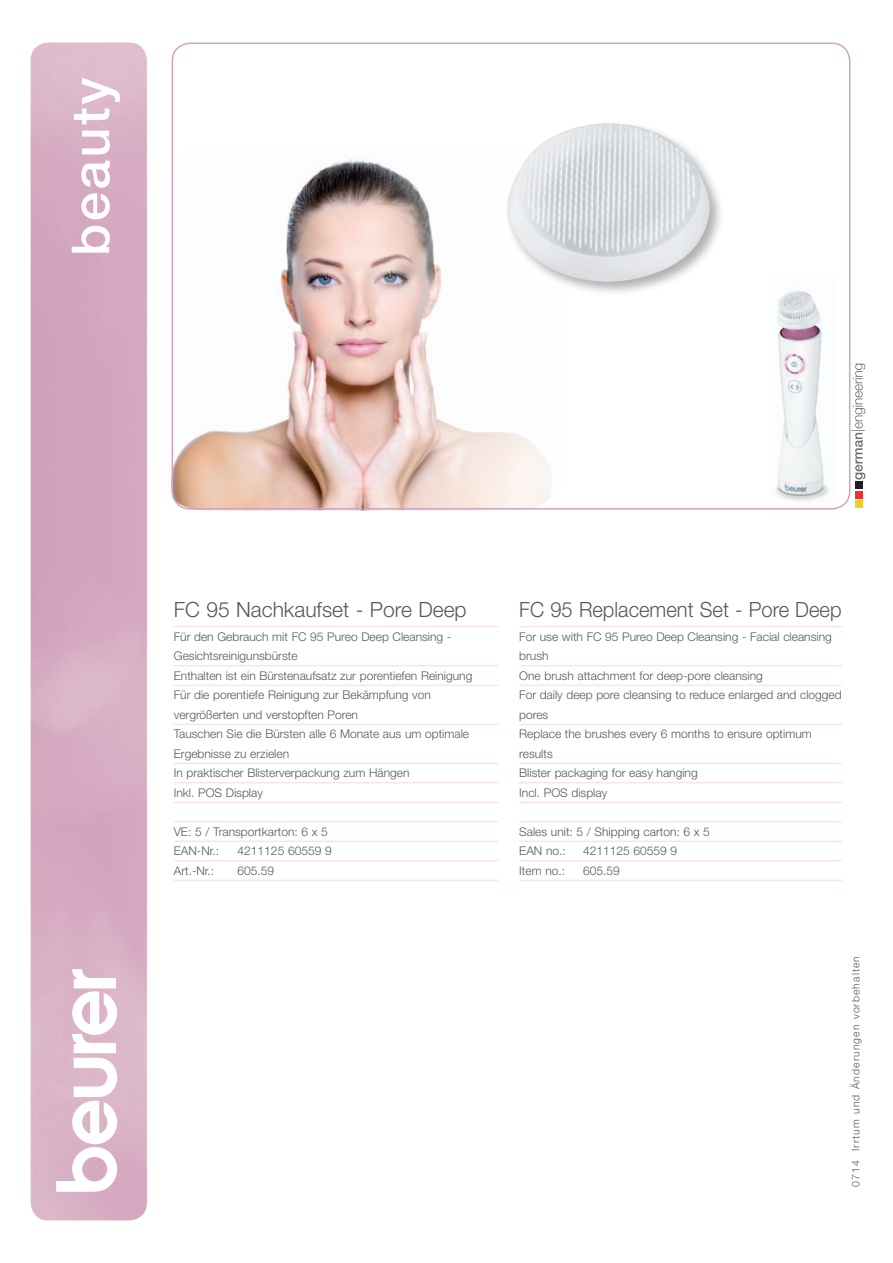
<style>
.page{position:relative;width:893px;height:1263px;background:#fff}
.page>*{position:absolute;margin:0;border:0;box-sizing:border-box;transform-origin:0 0}
.t1{font:500 52.5px "Helvetica Neue LT Pro";letter-spacing:.05em;color:#fff}
.t2{font:300 21px "Helvetica Neue LT Pro";color:#57585a;scale:.96 1}
.t3{font:300 21px "Helvetica Neue LT Pro";color:#57585a}
.t4{font:300 13.65px "Helvetica Neue LT Pro";color:#6c6d70}
.t5{font:300 12px/19.5px "Helvetica Neue LT Pro";color:#57585a}
.t6{font:300 10.5px "Helvetica Neue LT Pro";letter-spacing:.1em;color:#57585a}
</style>
<div class="page">
<img style="left:775px;top:290px;width:54px;height:211px">
<svg style="left:787px;top:291px;width:13px;height:3px"></svg>
<img style="left:170px;top:148px;width:381px;height:362px">
<svg style="left:56px;top:969px;width:61px;height:223px"></svg>
<hr style="left:174px;top:626px;width:324px;height:1px;background:#fbd8db">
<hr style="left:174px;top:665px;width:324px;height:1px;background:#fbd8db">
<hr style="left:174px;top:685px;width:324px;height:1px;background:#fbd8db">
<hr style="left:174px;top:724px;width:324px;height:1px;background:#fbd8db">
<hr style="left:174px;top:763px;width:324px;height:1px;background:#fbd8db">
<hr style="left:174px;top:782px;width:324px;height:1px;background:#fbd8db">
<hr style="left:174px;top:802px;width:324px;height:1px;background:#fbd8db">
<hr style="left:174px;top:821px;width:324px;height:1px;background:#fbd8db">
<hr style="left:174px;top:841px;width:324px;height:1px;background:#fbd8db">
<hr style="left:174px;top:860px;width:324px;height:1px;background:#fbd8db">
<hr style="left:174px;top:880px;width:324px;height:1px;background:#fbd8db">
<hr style="left:519px;top:626px;width:323px;height:1px;background:#fbd8db">
<hr style="left:519px;top:665px;width:323px;height:1px;background:#fbd8db">
<hr style="left:519px;top:685px;width:323px;height:1px;background:#fbd8db">
<hr style="left:519px;top:724px;width:323px;height:1px;background:#fbd8db">
<hr style="left:519px;top:763px;width:323px;height:1px;background:#fbd8db">
<hr style="left:519px;top:782px;width:323px;height:1px;background:#fbd8db">
<hr style="left:519px;top:802px;width:323px;height:1px;background:#fbd8db">
<hr style="left:519px;top:821px;width:323px;height:1px;background:#fbd8db">
<hr style="left:519px;top:841px;width:323px;height:1px;background:#fbd8db">
<hr style="left:519px;top:860px;width:323px;height:1px;background:#fbd8db">
<hr style="left:519px;top:880px;width:323px;height:1px;background:#fbd8db">
<div style="left:172px;top:43px;width:678px;height:467px;border:2px solid #d1a3bd;border-radius:18px"></div>
<svg style="left:853px;top:364px;width:12px;height:116px"></svg>
<div style="left:855px;top:500px;width:7px;height:8px;background:#f3cd24"></div>
<div style="left:855px;top:491px;width:7px;height:7px;background:#ee3030"></div>
<div style="left:855px;top:482px;width:7px;height:7px;background:#231f20"></div>
<div style="left:504px;top:120px;width:221px;height:177px;background:#231f20;opacity:.35"></div>
<img style="left:506px;top:123px;width:205px;height:159px">
<h1 class="t1" style="left:59px;top:256px;width:180px;rotate:-90deg">beauty</h1>
<p class="t4" style="left:849px;top:432px;width:5px;rotate:-90deg">|</p>
<h2 class="t3" style="left:174px;top:596px;width:294px">FC 95 Nachkaufset - Pore Deep</h2>
<p class="t5" style="left:174px;top:626px;width:300px">Für den Gebrauch mit FC 95 Pureo Deep Cleansing - Gesichtsreinigunsbürste<br>Enthalten ist ein Bürstenaufsatz zur porentiefen Reinigung Für die porentiefe Reinigung zur Bekämpfung von vergrößerten und verstopften Poren<br>Tauschen Sie die Bürsten alle 6 Monate aus um optimale Ergebnisse zu erzielen<br>In praktischer Blisterverpackung zum Hängen<br>Inkl. POS Display</p>
<p class="t5" style="left:174px;top:821px;width:156px">VE: 5 / Transportkarton: 6 x 5<br>EAN-Nr.:</p>
<p class="t5" style="left:238px;top:841px;width:96px">4211125 60559 9</p>
<h2 class="t2" style="left:519px;top:596px;width:337px">FC 95 Replacement Set - Pore Deep</h2>
<p class="t5" style="left:519px;top:626px;width:324px">For use with FC 95 Pureo Deep Cleansing - Facial cleansing brush<br>One brush attachment for deep-pore cleansing<br>For daily deep pore cleansing to reduce enlarged and clogged pores<br>Replace the brushes every 6 months to ensure optimum results<br>Blister packaging for easy hanging<br>Incl. POS display</p>
<p class="t5" style="left:519px;top:821px;width:192px">Sales unit: 5 / Shipping carton: 6 x 5<br>EAN no.:</p>
<p class="t5" style="left:583px;top:841px;width:96px">4211125 60559 9</p>
<p class="t5" style="left:174px;top:860px;width:42px">Art.-Nr.:</p>
<p class="t5" style="left:238px;top:860px;width:38px">605.59</p>
<p class="t5" style="left:519px;top:860px;width:47px">Item no.:</p>
<p class="t5" style="left:583px;top:860px;width:38px">605.59</p>
<p class="t6" style="left:849px;top:1187px;width:233px;rotate:-90deg">0714 Irrtum und Änderungen vorbehalten</p>
</div>
